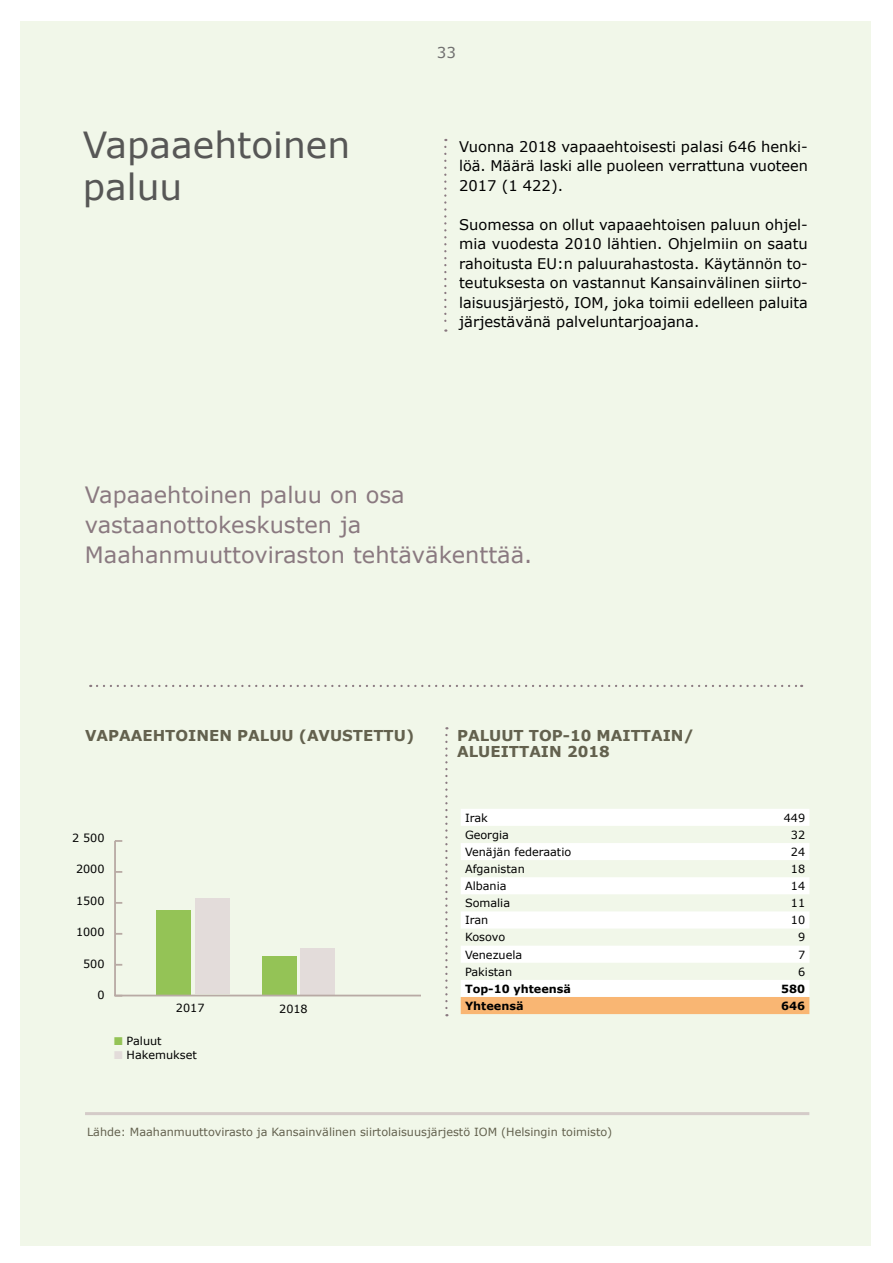
<style>
.page{position:relative;width:893px;height:1263px;background:#fff}
.page>*{position:absolute;margin:0;border:0;box-sizing:border-box;transform-origin:0 0}
.t1{font:36px/42px "Verdana";color:#575756}
.t2{font:22.5px/30px "Verdana";color:#8a7980}
.t3{font:700 15px/16.5px "Verdana";color:#63614e}
.t4{font:15px "Verdana";color:#706f6f}
.t5{font:14.7px/19.5px "Verdana";color:#000;text-align:justify}
.t6{font:11.25px "Verdana";color:#000}
.t7{font:11.25px "Verdana";color:#63614e}
.t8{font:700 11.25px "Verdana";color:#000}
.s1{color:#94c356}
.s2{color:#e3dcda}
</style>
<div class="page">
<div style="left:20px;top:21px;width:851px;height:1225px;background:#f1f7e9"></div>
<svg style="left:445px;top:735px;width:3px;height:281px"></svg>
<svg style="left:444px;top:147px;width:2px;height:185px"></svg>
<svg style="left:97px;top:685px;width:705px;height:2px"></svg>
<div style="left:300px;top:948px;width:35px;height:46px;background:#e3dcda"></div>
<div style="left:262px;top:956px;width:35px;height:38px;background:#94c356"></div>
<div style="left:156px;top:910px;width:35px;height:84px;background:#94c356"></div>
<div style="left:195px;top:898px;width:35px;height:96px;background:#e3dcda"></div>
<hr style="left:114px;top:995px;width:307px;height:1px;background:#b8aaa4">
<svg style="left:461px;top:809px;width:348px;height:188px;fill:#fff"></svg>
<div style="left:461px;top:997px;width:348px;height:17px;background:#f9b673"></div>
<hr style="left:114px;top:841px;width:2px;height:155px;background:#b8aaa4">
<svg style="left:116px;top:964px;width:6px;height:2px"></svg>
<svg style="left:116px;top:933px;width:6px;height:2px"></svg>
<svg style="left:116px;top:902px;width:6px;height:2px"></svg>
<svg style="left:116px;top:871px;width:6px;height:2px"></svg>
<svg style="left:115px;top:840px;width:7px;height:2px"></svg>
<hr style="left:85px;top:1112px;width:724px;height:3px;background:#d4cbc8">
<p class="t4" style="left:437px;top:43px;width:21px">33</p>
<h1 class="t1" style="left:83px;top:124px;width:269px">Vapaaehtoinen paluu</h1>
<p class="t5" style="left:459px;top:137px;width:350px">Vuonna 2018 vapaaehtoisesti palasi 646 henki&shy;löä. Määrä laski alle puoleen verrattuna vuoteen 2017 (1 422).</p>
<p class="t5" style="left:459px;top:215px;width:350px">Suomessa on ollut vapaaehtoisen paluun ohjel&shy;mia vuodesta 2010 lähtien. Ohjelmiin on saatu rahoitusta EU:n paluurahastosta. Käytännön to&shy;teutuksesta on vastannut Kansainvälinen siirto&shy;laisuusjärjestö, IOM, joka toimii edelleen paluita järjestävänä palveluntarjoajana.</p>
<h2 class="t2" style="left:85px;top:480px;width:449px">Vapaaehtoinen paluu on osa vastaanottokeskusten ja<br>Maahanmuuttoviraston tehtäväkenttää.</h2>
<p class="t3" style="left:85px;top:727px;width:331px">VAPAAEHTOINEN PALUU (AVUSTETTU)</p>
<p class="t6" style="left:72px;top:830px;width:34px">2 500</p>
<p class="t6" style="left:76px;top:862px;width:30px">2000</p>
<p class="t6" style="left:76px;top:893px;width:30px">1500</p>
<p class="t6" style="left:76px;top:925px;width:30px">1000</p>
<p class="t6" style="left:83px;top:956px;width:23px">500</p>
<p class="t6" style="left:97px;top:988px;width:9px">0</p>
<p class="t6" style="left:176px;top:1001px;width:30px">2017</p>
<p class="t6" style="left:279px;top:1001px;width:30px">2018</p>
<p class="t6" style="left:114px;top:1034px;width:49px"><span class="s1">■</span> Paluut</p>
<p class="t6" style="left:114px;top:1047px;width:84px"><span class="s2">■</span> Hakemukset</p>
<p class="t3" style="left:457px;top:727px;width:238px">PALUUT TOP-10 MAITTAIN/<br>ALUEITTAIN 2018</p>
<p class="t6" style="left:465px;top:810px;width:24px">Irak</p>
<p class="t6" style="left:784px;top:810px;width:23px">449</p>
<p class="t6" style="left:465px;top:827px;width:45px">Georgia</p>
<p class="t6" style="left:791px;top:827px;width:16px">32</p>
<p class="t6" style="left:465px;top:845px;width:108px">Venäjän federaatio</p>
<p class="t6" style="left:791px;top:845px;width:16px">24</p>
<p class="t6" style="left:465px;top:862px;width:61px">Afganistan</p>
<p class="t6" style="left:791px;top:862px;width:16px">18</p>
<p class="t6" style="left:465px;top:879px;width:43px">Albania</p>
<p class="t6" style="left:791px;top:879px;width:16px">14</p>
<p class="t6" style="left:465px;top:896px;width:47px">Somalia</p>
<p class="t6" style="left:791px;top:896px;width:16px">11</p>
<p class="t6" style="left:465px;top:913px;width:25px">Iran</p>
<p class="t6" style="left:791px;top:913px;width:16px">10</p>
<p class="t6" style="left:465px;top:930px;width:42px">Kosovo</p>
<p class="t6" style="left:798px;top:930px;width:9px">9</p>
<p class="t6" style="left:465px;top:947px;width:59px">Venezuela</p>
<p class="t6" style="left:798px;top:947px;width:9px">7</p>
<p class="t6" style="left:465px;top:964px;width:49px">Pakistan</p>
<p class="t6" style="left:798px;top:964px;width:9px">6</p>
<p class="t8" style="left:465px;top:981px;width:108px">Top-10 yhteensä</p>
<p class="t8" style="left:781px;top:981px;width:25px">580</p>
<p class="t8" style="left:465px;top:998px;width:60px">Yhteensä</p>
<p class="t8" style="left:781px;top:998px;width:25px">646</p>
<p class="t7" style="left:87px;top:1124px;width:527px">Lähde: Maahanmuuttovirasto ja Kansainvälinen siirtolaisuusjärjestö IOM (Helsingin toimisto)</p>
</div>
